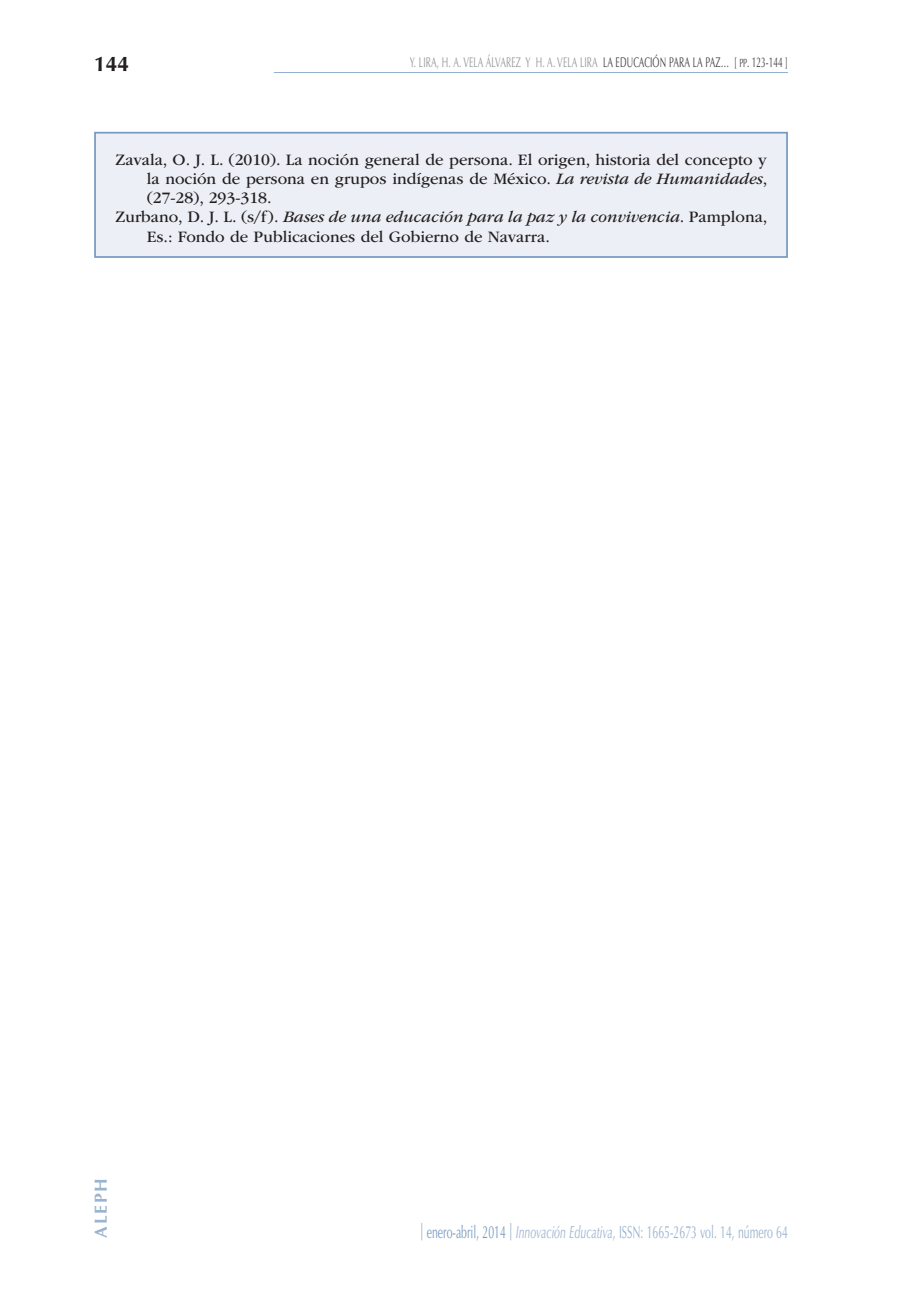
<style>
.page{position:relative;width:897px;height:1294px;background:#fff}
.page>*{position:absolute;margin:0;border:0;box-sizing:border-box;transform-origin:0 0}
.t1{font:700 21px "Optima LT Std";color:#231f20}
.t2{font:17.5px "Optima LT Std";color:#9ab3d0;scale:.6 1}
.t3{font:700 17.5px "Optima LT Std";letter-spacing:.1em;color:#9ab3d0}
.t4{font:16.62px "ITC Garamond Std";color:#231f20}
.t5{font:italic 16.62px "ITC Garamond Std";color:#231f20}
.t6{font:14px "Optima LT Std";letter-spacing:.02em;color:#939598;scale:.6 1}
.s1{color:#3e3e3f}
.s2{font-family:"Optima LT Std SC850";font-size:11.9px;color:#3e3e3f}
.s3{font-style:italic}
.s4{font-style:normal}
.s5{color:#779bc0}
</style>
<div class="page">
<hr style="left:274px;top:72px;width:513px;height:1px;background:#93aecd">
<div style="left:94px;top:132px;width:693px;height:126px;background:#edeff6;border:2px solid #779bc0"></div>
<p class="t1" style="left:94px;top:52px;width:37px">144</p>
<p class="t6" style="left:409px;top:54px;width:631px">Y. LIRA, H. A. VELA ÁLVAREZ Y H. A. VELA LIRA <span class="s1">LA EDUCACIÓN PARA LA PAZ… [</span> <span class="s2">pp</span><span class="s1">. 123-144 ]</span></p>
<p class="t4" style="left:115px;top:150px;width:653px">Zavala, O. J. L. (2010). La noción general de persona. El origen, historia del concepto y</p>
<p class="t4" style="left:147px;top:169px;width:622px">la noción de persona en grupos indígenas de México. <span class="s3">La revista de Humanidades</span>,</p>
<p class="t4" style="left:147px;top:189px;width:126px">(27-28), 293-318.</p>
<p class="t5" style="left:115px;top:208px;width:653px"><span class="s4">Zurbano, D. J. L. (s/f).</span> Bases de una educación para la paz y la convivencia<span class="s4">. Pamplona,</span></p>
<p class="t4" style="left:147px;top:227px;width:405px">Es.: Fondo de Publicaciones del Gobierno de Navarra.</p>
<p class="t3" style="left:91px;top:1237px;width:61px;rotate:-90deg">ALEPH</p>
<p class="t2" style="left:420px;top:1221px;width:614px"><span class="s5">| ENERO-ABRIL, 2014 |</span> <span class="s3">Innovación Educativa</span>, ISSN: 1665-2673 VOL. 14, NÚMERO 64</p>
</div>
